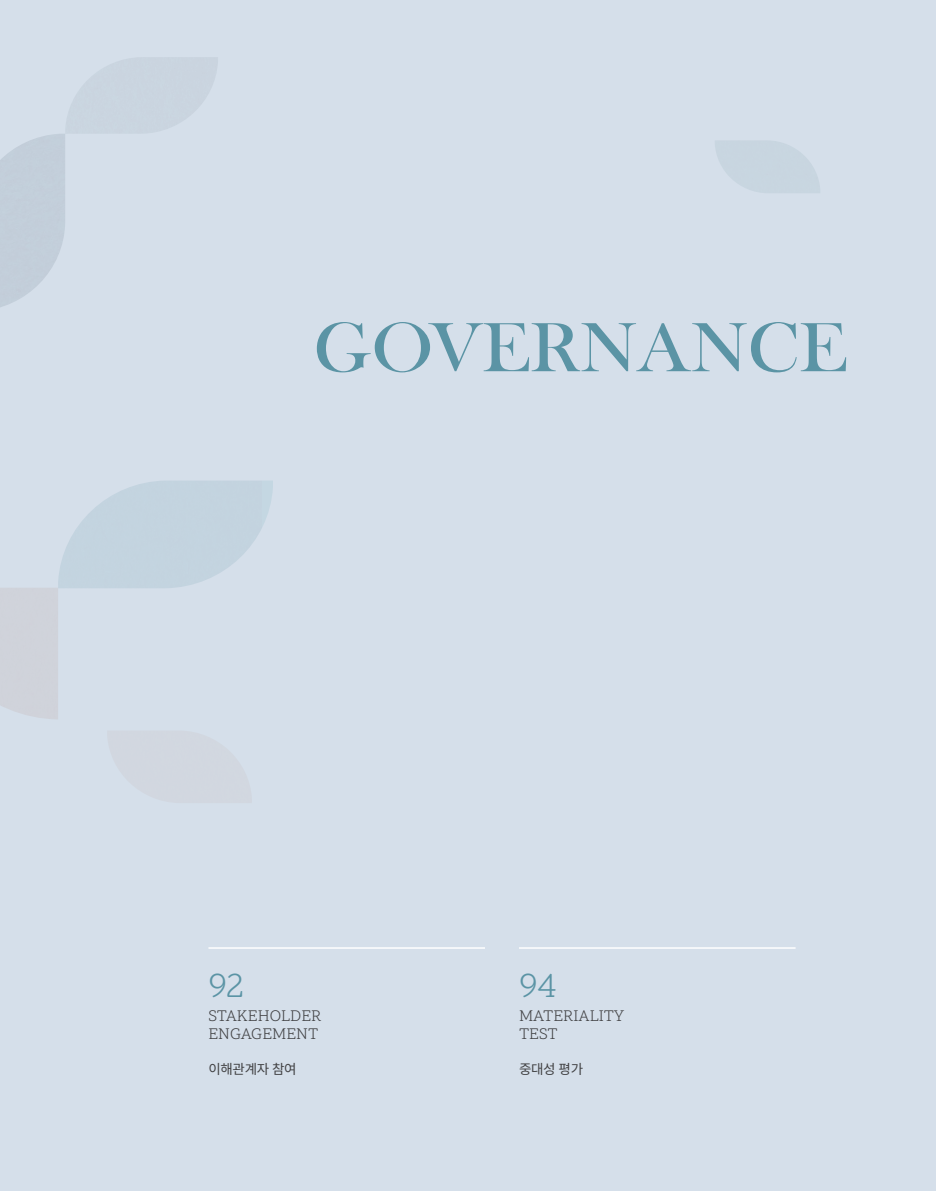
<style>
.page{position:relative;width:936px;height:1191px;background:#fff}
.page>*{position:absolute;margin:0;border:0;box-sizing:border-box;transform-origin:0 0}
.t1{font:72px "Baskerville Old Fac D";color:#5b94a5;scale:1.07 1}
.t2{font:35.85px "Scope One";color:#5b94a5}
.t3{font:16.5px/18px "Scope One";color:#404042}
.t4{font:13.5px "Noto Sans CJ Kkr";letter-spacing:-.025em;color:#404042}
</style>
<div class="page">
<div style="left:0;top:0;width:935px;height:1191px;background:#d5dfea"></div>
<img style="left:714px;top:140px;width:106px;height:53px">
<svg style="left:0;top:480px;width:273px;height:239px;background:#d3dce7"></svg>
<img style="left:58px;top:480px;width:203px;height:108px">
<img style="left:107px;top:730px;width:145px;height:73px">
<svg style="left:0;top:57px;width:218px;height:254px;background:#d2dce7"></svg>
<img style="left:0;top:134px;width:65px;height:177px">
<hr style="left:208px;top:947px;width:277px;height:1px;background:#fff">
<hr style="left:519px;top:947px;width:276px;height:1px;background:#fff">
<h1 class="t1" style="left:313px;top:308px;width:500px">GOVERNANCE</h1>
<h2 class="t2" style="left:208px;top:963px;width:38px">92</h2>
<p class="t3" style="left:208px;top:1008px;width:114px">STAKEHOLDER<br>ENGAGEMENT</p>
<p class="t4" style="left:208px;top:1061px;width:90px">이해관계자 참여</p>
<h2 class="t2" style="left:519px;top:963px;width:39px">94</h2>
<p class="t3" style="left:519px;top:1008px;width:106px">MATERIALITY<br>TEST</p>
<p class="t4" style="left:519px;top:1061px;width:66px">중대성 평가</p>
</div>
